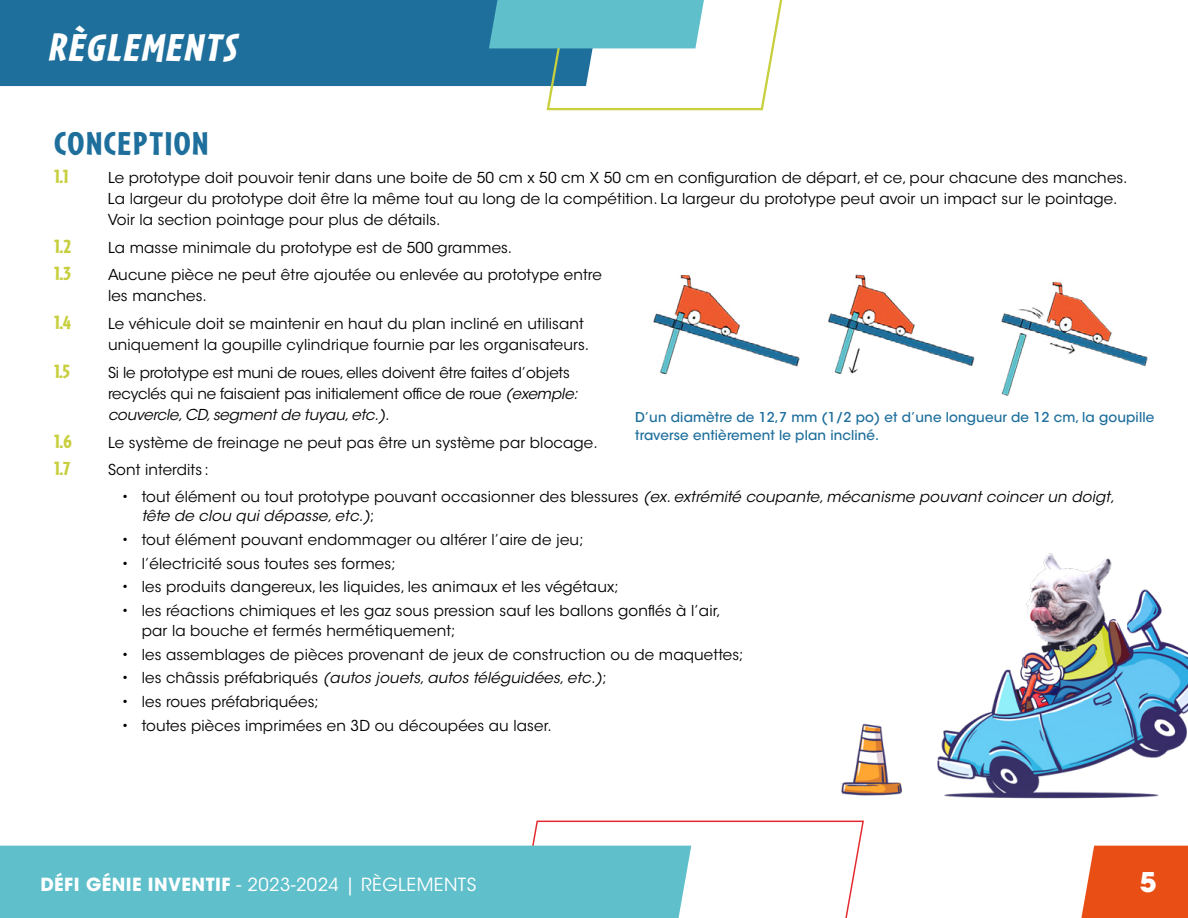
<style>
.page{position:relative;width:1188px;height:918px;background:#fff}
.page>*{position:absolute;margin:0;border:0;box-sizing:border-box;transform-origin:0 0}
.t1{font:italic 900 40.5px "Cafeteria";color:#fff}
.t2{font:900 34.5px "Cafeteria";letter-spacing:.05em;color:#1e6f9c}
.t3{font:700 27px "ITC Avant Garde Std";color:#fff}
.t4{font:900 19.5px "Cafeteria";color:#c8cf3e}
.t5{font:18px "ITC Avant Garde Std";letter-spacing:.025em;color:#fff}
.t6{font:15px/21px "ITC Avant Garde Std";letter-spacing:.01em;color:#000}
.t7{font:italic 15px/19.5px "ITC Avant Garde Std";letter-spacing:.01em;color:#000}
.t8{font:15px/21px "ITC Avant Garde Std";letter-spacing:-.01em;color:#000}
.t9{font:500 13.5px/18px "ITC Avant Garde Std";letter-spacing:.01em;color:#1e6f9c}
.s1{font-style:italic}
.s2{font-style:normal}
.s3{font-weight:700}
</style>
<div class="page">
<svg style="left:501px;top:820px;width:361px;height:98px"></svg>
<div style="left:0;top:846px;width:691px;height:72px;background:#5fbfcb"></div>
<div style="left:1081px;top:846px;width:107px;height:72px;background:#e94e14"></div>
<div style="left:0;top:0;width:489px;height:86px;background:#1e6f9c"></div>
<svg style="left:489px;top:0;width:294px;height:111px"></svg>
<img style="left:814px;top:553px;width:374px;height:281px">
<img style="left:653px;top:274px;width:495px;height:122px">
<h1 class="t1" style="left:48px;top:24px;width:197px">RÈGLEMENTS</h1>
<h2 class="t2" style="left:54px;top:124px;width:156px">CONCEPTION</h2>
<h3 class="t4" style="left:54px;top:165px;width:16px">1.1</h3>
<p class="t6" style="left:108px;top:167px;width:1018px">Le prototype doit pouvoir tenir dans une boite de 50 cm x 50 cm X 50 cm en configuration de départ, et ce, pour chacune des manches.<br>La largeur du prototype doit être la même tout au long de la compétition. La largeur du prototype peut avoir un impact sur le pointage.<br>Voir la section pointage pour plus de détails.</p>
<h3 class="t4" style="left:54px;top:235px;width:19px">1.2</h3>
<p class="t6" style="left:108px;top:237px;width:403px">La masse minimale du prototype est de 500 grammes.</p>
<h3 class="t4" style="left:54px;top:263px;width:18px">1.3</h3>
<p class="t6" style="left:108px;top:265px;width:495px">Aucune pièce ne peut être ajoutée ou enlevée au prototype entre les manches.</p>
<h3 class="t4" style="left:54px;top:311px;width:19px">1.4</h3>
<p class="t6" style="left:108px;top:313px;width:480px">Le véhicule doit se maintenir en haut du plan incliné en utilisant uniquement la goupille cylindrique fournie par les organisateurs.</p>
<h3 class="t4" style="left:54px;top:360px;width:17px">1.5</h3>
<p class="t8" style="left:108px;top:362px;width:471px">Si le prototype est muni de roues, elles doivent être faites d’objets recyclés qui ne faisaient pas initialement office de roue <span class="s1">(exemple: couvercle, CD, segment de tuyau, etc.).</span></p>
<h3 class="t4" style="left:54px;top:430px;width:19px">1.6</h3>
<p class="t6" style="left:108px;top:432px;width:488px">Le système de freinage ne peut pas être un système par blocage.</p>
<h3 class="t4" style="left:54px;top:458px;width:18px">1.7</h3>
<p class="t6" style="left:108px;top:460px;width:102px">Sont interdits :</p>
<p class="t7" style="left:142px;top:487px;width:974px;text-indent:-20px"><span class="s2">• tout élément ou tout prototype pouvant occasionner des blessures</span> (ex. extrémité coupante, mécanisme pouvant coincer un doigt, tête de clou qui dépasse, etc.)<span class="s2">;</span></p>
<p class="t6" style="left:122px;top:529px;width:464px">• tout élément pouvant endommager ou altérer l’aire de jeu;</p>
<p class="t6" style="left:122px;top:553px;width:276px">• l’électricité sous toutes ses formes;</p>
<p class="t6" style="left:122px;top:577px;width:499px">• les produits dangereux, les liquides, les animaux et les végétaux;</p>
<p class="t6" style="left:142px;top:601px;width:581px;line-height:19.5px;text-indent:-20px">• les réactions chimiques et les gaz sous pression sauf les ballons gonflés à l’air, par la bouche et fermés hermétiquement;</p>
<p class="t6" style="left:122px;top:644px;width:624px">• les assemblages de pièces provenant de jeux de construction ou de maquettes;</p>
<p class="t7" style="left:122px;top:669px;width:487px"><span class="s2">• les châssis préfabriqués</span> (autos jouets, autos téléguidées, etc.)<span class="s2">;</span></p>
<p class="t6" style="left:122px;top:692px;width:199px">• les roues préfabriquées;</p>
<p class="t6" style="left:122px;top:715px;width:429px">• toutes pièces imprimées en 3D ou découpées au laser.</p>
<p class="t9" style="left:635px;top:408px;width:521px">D’un diamètre de 12,7 mm (1/2 po) et d’une longueur de 12 cm, la goupille traverse entièrement le plan incliné.</p>
<p class="t5" style="left:40px;top:874px;width:437px"><span class="s3">DÉFI GÉNIE INVENTIF</span> - 2023-2024 | RÈGLEMENTS</p>
<h3 class="t3" style="left:1140px;top:865px;width:18px">5</h3>
</div>
